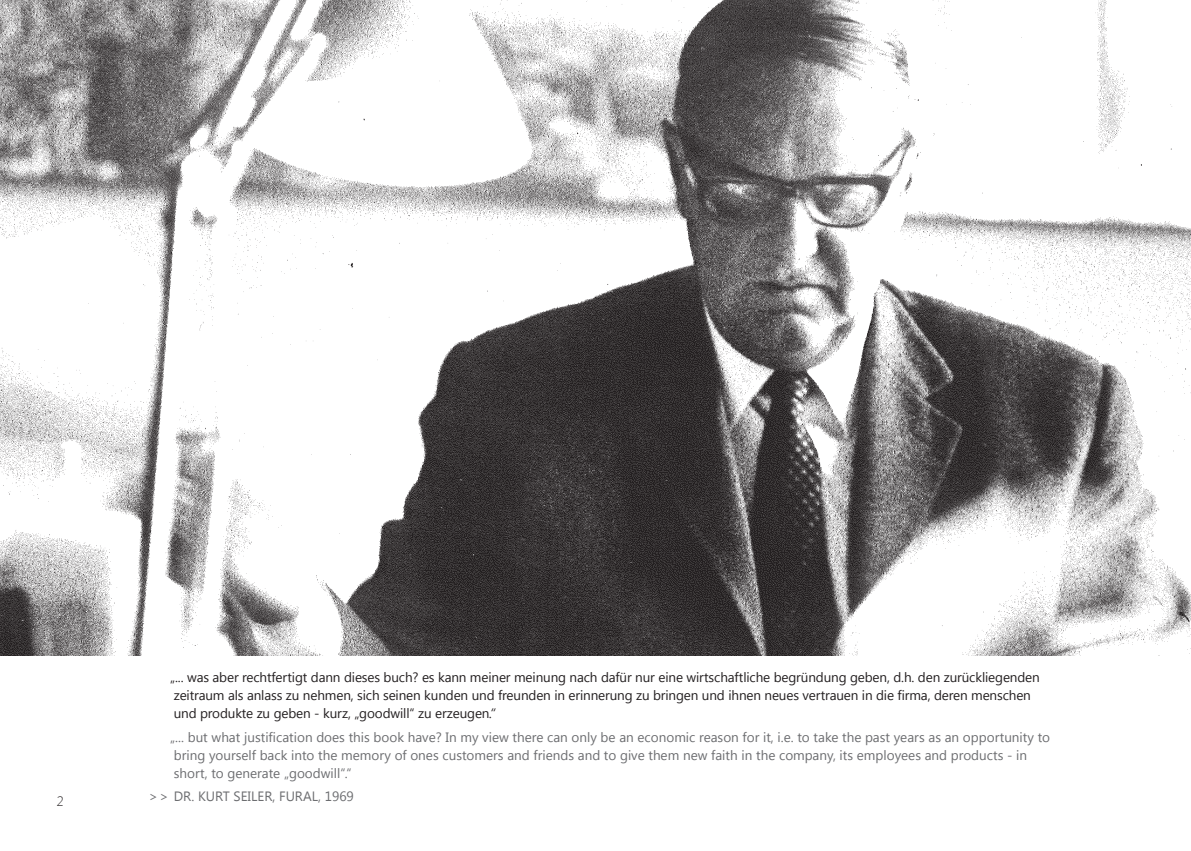
<style>
.page{position:relative;width:1191px;height:851px;background:#fff}
.page>*{position:absolute;margin:0;border:0;box-sizing:border-box;transform-origin:0 0}
.t1{font:13.5px/18px "Segoe UI";color:#6c6d70}
.t2{font:13.5px/18px "Segoe UI";letter-spacing:-.01em;color:#231f20}
.t3{font:300 13.5px "Segoe UI";color:#231f20}
.s1{font-style:italic}
</style>
<div class="page">
<img style="left:0;top:0;width:1191px;height:655px">
<p class="t3" style="left:57px;top:791px;width:8px">2</p>
<p class="t2" style="left:170px;top:667px;width:871px">„... was aber rechtfertigt dann dieses buch? es kann meiner meinung nach dafür nur eine wirtschaftliche begründung geben, d.h. den zurückliegenden zeitraum als anlass zu nehmen, sich seinen kunden und freunden in erinnerung zu bringen und ihnen neues vertrauen in die firma, deren menschen und produkte zu geben - kurz, „goodwill“ zu erzeugen<span class="s1">.“</span></p>
<p class="t1" style="left:170px;top:727px;width:881px">„... but what justification does this book have? In my view there can only be an economic reason for it, i.e. to take the past years as an opportunity to bring yourself back into the memory of ones customers and friends and to give them new faith in the company, its employees and products - in short, to generate „goodwill“.“</p>
<p class="t1" style="left:149px;top:786px;width:206px">&gt;&gt; Dr. Kurt Seiler, FURAL, 1969</p>
</div>
